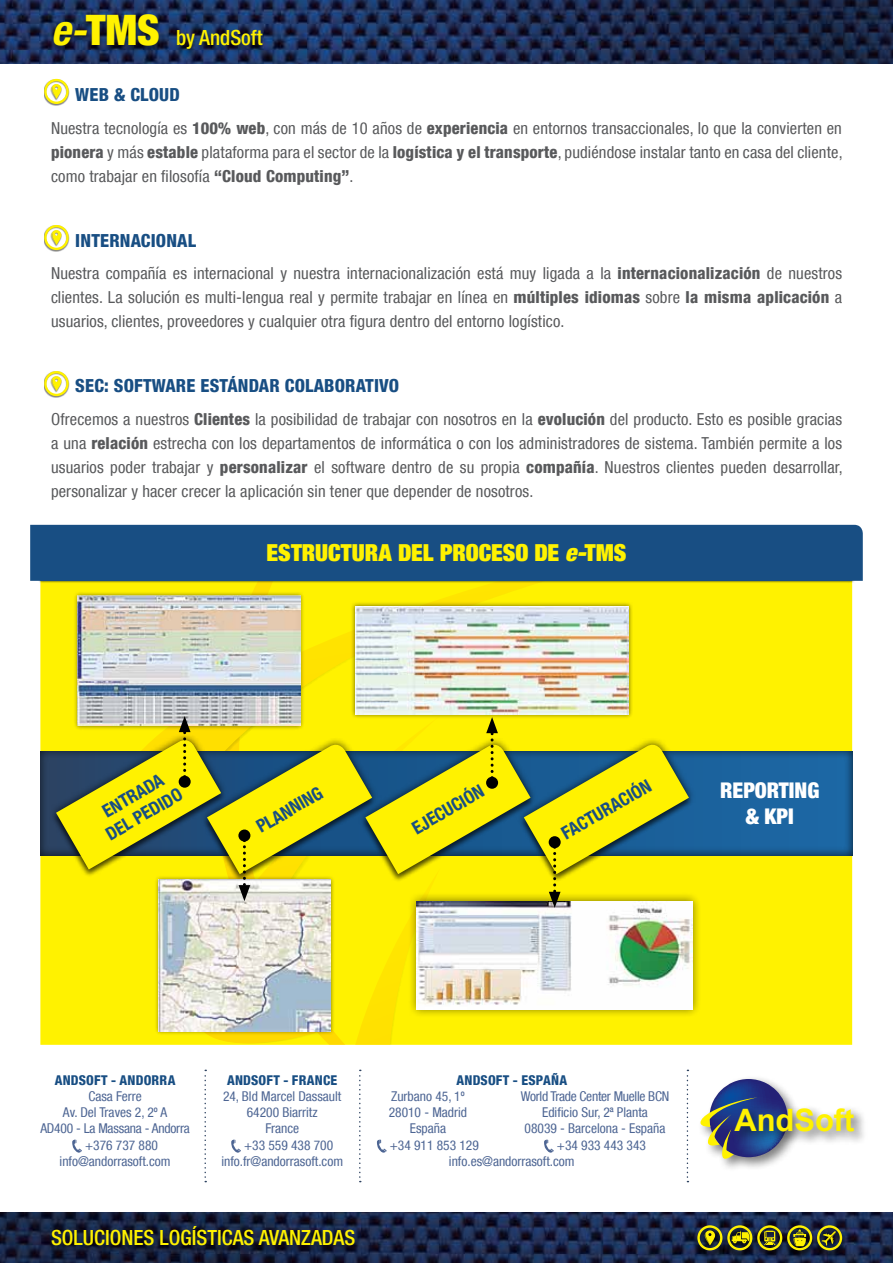
<style>
.page{position:relative;width:893px;height:1263px;background:#fff}
.page>*{position:absolute;margin:0;border:0;box-sizing:border-box;transform-origin:0 0}
.t1{font:700 30.9px "Arial";color:#fff200}
.t2{font:900 condensed 23.4px "Helvetica Neue LT Com";color:#fff200}
.t3{font:900 condensed 21.6px/26px "Helvetica Neue LT Com";color:#fff;text-align:center}
.t4{font:500 condensed 21px "Helvetica Neue LT Com";color:#fff200}
.t5{font:800 condensed 18px "Helvetica Neue LT Com";letter-spacing:.01em;color:#184e83}
.t6{font:700 condensed 18px/21.6px "Helvetica Neue LT Com";color:#184e83;text-align:center}
.t7{font:condensed 16.5px/24px "Helvetica Neue LT Com";letter-spacing:.01em;color:#58595b;text-align:justify}
.t8{font:condensed 13.5px "Helvetica Neue LT Com";color:#4d6593}
.t9{font:800 condensed 13.5px "Helvetica Neue LT Com";letter-spacing:.01em;color:#184e83}
.t10{font:condensed 13.5px "Helvetica Neue LT Com";letter-spacing:-.02em;color:#4d6593}
.s1{font-weight:700;font-style:italic;font-size:42px}
.s2{font-weight:900;font-size:42px}
.s3{font-weight:800}
.s4{font-style:italic}
</style>
<div class="page">
<img style="left:0;top:0;width:893px;height:64px">
<img style="left:0;top:1212px;width:893px;height:51px">
<div style="left:693px;top:1225px;width:154px;height:34px;background:#000;opacity:.9"></div>
<svg style="left:697px;top:1225px;width:145px;height:25px;background:#6a6b23"></svg>
<div style="left:47px;top:1226px;width:312px;height:29px;background:#000;opacity:.5"></div>
<div style="left:49px;top:14px;width:218px;height:43px;background:#000;opacity:.5"></div>
<div style="left:44px;top:79px;width:25px;height:27px;background:#000;opacity:.5"></div>
<svg style="left:44px;top:79px;width:25px;height:25px"></svg>
<div style="left:44px;top:225px;width:25px;height:27px;background:#000;opacity:.5"></div>
<svg style="left:44px;top:225px;width:25px;height:25px"></svg>
<div style="left:44px;top:371px;width:25px;height:27px;background:#000;opacity:.5"></div>
<svg style="left:44px;top:371px;width:25px;height:25px"></svg>
<div style="left:40px;top:584px;width:812px;height:461px;background:#fff200"></div>
<svg style="left:114px;top:584px;width:599px;height:166px;background:#fef000"></svg>
<div style="left:38px;top:750px;width:814px;height:106px;background:#000;opacity:.75"></div>
<div style="left:351px;top:601px;width:282px;height:118px;background:#000;opacity:.5"></div>
<img style="left:355px;top:606px;width:274px;height:109px">
<div style="left:38px;top:532px;width:816px;height:52px;background:#000;opacity:.75"></div>
<div style="left:30px;top:525px;width:833px;height:56px;background:#184e83"></div>
<div style="left:52px;top:740px;width:173px;height:138px;background:#000;opacity:.5"></div>
<div style="left:520px;top:744px;width:173px;height:138px;background:#000;opacity:.5"></div>
<div style="left:73px;top:591px;width:232px;height:139px;background:#000;opacity:.5"></div>
<img style="left:78px;top:595px;width:222px;height:121px">
<div style="left:408px;top:892px;width:294px;height:126px;background:#000;opacity:.5"></div>
<svg style="left:56px;top:716px;width:633px;height:329px;background:#d1d14c"></svg>
<div style="left:238px;top:829px;width:12px;height:12px;background:#000;border-radius:50%"></div>
<div style="left:697px;top:1075px;width:105px;height:97px;background:#000;opacity:.5"></div>
<svg style="left:700px;top:1079px;width:88px;height:80px"></svg>
<div style="left:731px;top:1105px;width:137px;height:41px;background:#000;opacity:.5"></div>
<svg style="left:204px;top:1070px;width:2px;height:112px"></svg>
<svg style="left:359px;top:1070px;width:2px;height:112px"></svg>
<svg style="left:687px;top:1070px;width:1px;height:112px"></svg>
<svg style="left:72px;top:1139px;width:10px;height:14px"></svg>
<svg style="left:377px;top:1139px;width:10px;height:14px"></svg>
<svg style="left:231px;top:1139px;width:10px;height:14px"></svg>
<svg style="left:544px;top:1139px;width:10px;height:14px"></svg>
<p class="t4" style="left:51px;top:25px;width:213px"><span class="s1">e-</span><span class="s2">TMS</span> by AndSoft</p>
<p class="t5" style="left:75px;top:84px;width:106px">Web &amp; Cloud</p>
<p class="t7" style="left:51px;top:116px;width:793px">Nuestra tecnología es <span class="s3">100% web</span>, con más de 10 años de <span class="s3">experiencia</span> en entornos transaccionales, lo que la convierten en <span class="s3">pionera</span> y más <span class="s3">estable</span> plataforma para el sector de la <span class="s3">logística y el transporte</span>, pudiéndose instalar tanto en casa del cliente, como trabajar en filosofía <span class="s3">“Cloud Computing”</span>.</p>
<p class="t5" style="left:75px;top:229px;width:122px">Internacional</p>
<p class="t7" style="left:51px;top:261px;width:793px">Nuestra compañía es internacional y nuestra internacionalización está muy ligada a la <span class="s3">internacionalización</span> de nuestros clientes. La solución es multi-lengua real y permite trabajar en línea en <span class="s3">múltiples idiomas</span> sobre <span class="s3">la misma aplicación</span> a usuarios, clientes, proveedores y cualquier otra figura dentro del entorno logístico.</p>
<p class="t5" style="left:75px;top:375px;width:325px">SEC: Software Estándar Colaborativo</p>
<p class="t7" style="left:51px;top:407px;width:793px">Ofrecemos a nuestros <span class="s3">Clientes</span> la posibilidad de trabajar con nosotros en la <span class="s3">evolución</span> del producto. Esto es posible gracias a una <span class="s3">relación</span> estrecha con los departamentos de informática o con los administradores de sistema. También permite a los usuarios poder trabajar y <span class="s3">personalizar</span> el software dentro de su propia <span class="s3">compañía</span>. Nuestros clientes pueden desarrollar, personalizar y hacer crecer la aplicación sin tener que depender de nosotros.</p>
<h2 class="t2" style="left:267px;top:538px;width:14px">ESTRUCTURA</h2>
<h2 class="t2" style="left:398px;top:538px;width:56px">DE L PROCESO</h2>
<h2 class="t2" style="left:534px;top:538px;width:66px">DE <span class="s4">e-</span>TMS</h2>
<p class="t6" style="left:91px;top:807px;width:86px;rotate:-30deg">ENTRADA<br>DEL PEDIDO</p>
<p class="t6" style="left:252px;top:818px;width:75px;rotate:-30deg">PLANNING</p>
<p class="t6" style="left:408px;top:820px;width:81px;rotate:-30deg">EJECUCIÓN</p>
<p class="t6" style="left:558px;top:825px;width:102px;rotate:-30deg">FACTURACIÓN</p>
<h3 class="t3" style="left:720px;top:778px;width:101px">REPORTING &amp; KPI</h3>
<p class="t9" style="left:55px;top:1072px;width:122px">AndSoft - Andorra</p>
<p class="t8" style="left:88px;top:1088px;width:55px">Casa Ferre</p>
<p class="t8" style="left:63px;top:1104px;width:106px">Av. Del Traves 2, 2º A</p>
<p class="t8" style="left:40px;top:1121px;width:151px">AD400 - La Massana - Andorra</p>
<p class="t8" style="left:85px;top:1137px;width:74px">+376 737 880</p>
<p class="t8" style="left:60px;top:1153px;width:112px">info@andorrasoft.com</p>
<p class="t9" style="left:227px;top:1072px;width:74px">AndSoft - FRAN</p>
<p class="t9" style="left:323px;top:1072px;width:15px">CE</p>
<p class="t8" style="left:223px;top:1088px;width:120px">24, Bld Marcel Dassault</p>
<p class="t8" style="left:247px;top:1104px;width:72px">64200 Biarritz</p>
<p class="t8" style="left:265px;top:1121px;width:35px">France</p>
<p class="t8" style="left:244px;top:1137px;width:91px">+33 559 438 700</p>
<p class="t8" style="left:221px;top:1153px;width:123px">info.fr@andorrasoft.com</p>
<p class="t4" style="left:51px;top:1225px;width:306px">SOLUCIONES LOGÍSTICAS AVANZADAS</p>
<p class="t9" style="left:456px;top:1072px;width:112px">AndSoft - España</p>
<p class="t8" style="left:391px;top:1088px;width:75px">Zurbano 45, 1º</p>
<p class="t8" style="left:389px;top:1104px;width:80px">28010 - Madrid</p>
<p class="t8" style="left:410px;top:1121px;width:38px">España</p>
<p class="t8" style="left:390px;top:1137px;width:91px">+34 911 853 129</p>
<p class="t10" style="left:521px;top:1088px;width:150px">World Trade Center Muelle BCN</p>
<p class="t8" style="left:542px;top:1104px;width:107px">Edificio Sur, 2ª Planta</p>
<p class="t8" style="left:525px;top:1121px;width:142px">08039 - Barcelona - España</p>
<p class="t8" style="left:557px;top:1137px;width:91px">+34 933 443 343</p>
<p class="t8" style="left:449px;top:1153px;width:127px">info.es@andorrasoft.com</p>
<h1 class="t1" style="left:734px;top:1100px;width:122px">AndSoft</h1>
</div>
